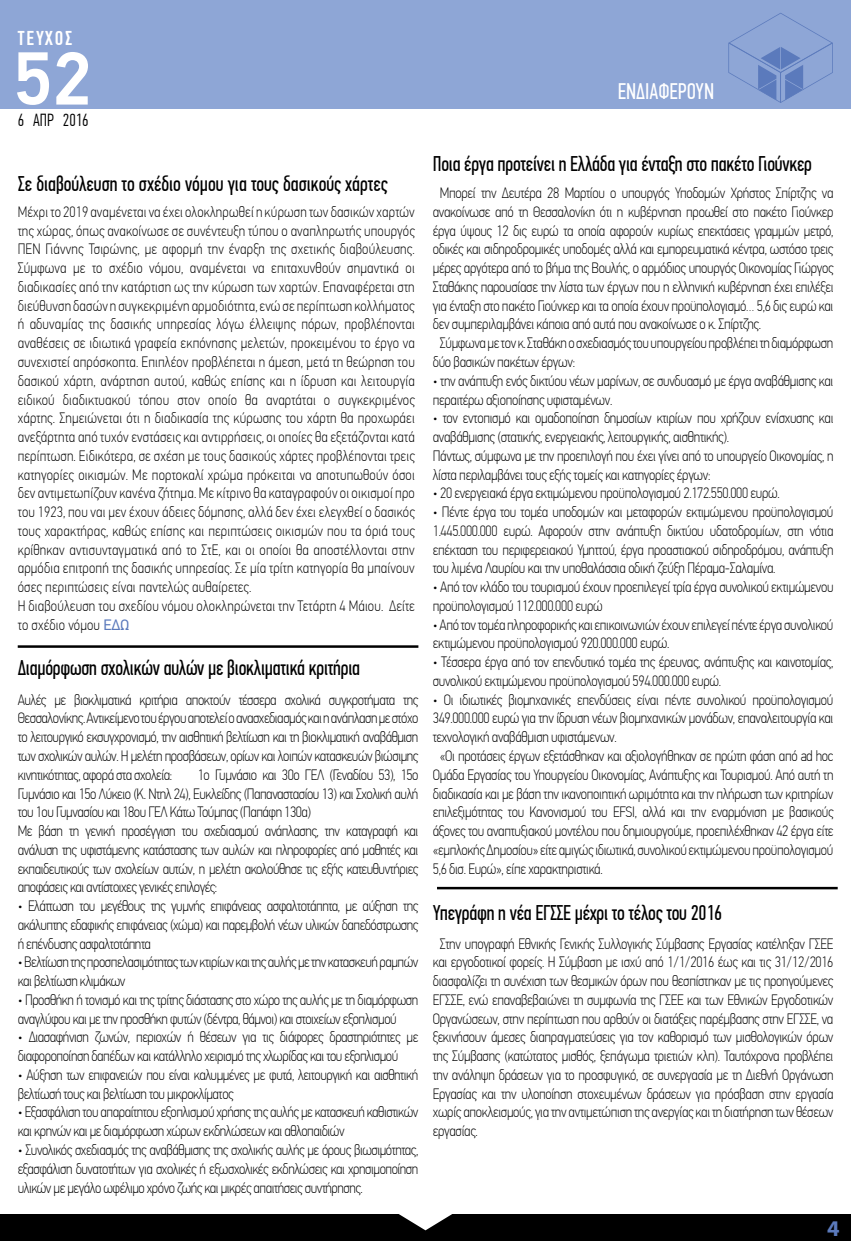
<style>
.page{position:relative;width:851px;height:1241px;background:#fff}
.page>*{position:absolute;margin:0;border:0;box-sizing:border-box;transform-origin:0 0}
.t1{font:500 75px "PF Din Text Pro";color:#fff}
.t2{font:22.5px "PF Din Text Comp Pro";color:#fff}
.t3{font:700 22.5px "Myriad Pro";color:#5b7abc}
.t4{font:21.25px "PF Din Text Comp Pro";letter-spacing:-.01em;color:#000}
.t5{font:500 20px "PF Din Text Comp Pro";letter-spacing:.1em;color:#fff}
.t6{font:300 17.5px "PF Din Text Comp Pro";color:#000}
.t7{font:100 15px/18.8px "PF Din Text Cond Pro";letter-spacing:-.02em;color:#000}
.t8{font:100 15px/18.8px "PF Din Text Cond Pro";letter-spacing:.01em;color:#000}
.s1{font-family:"PF Din Text Pro";font-weight:400;color:#5b7abc}
</style>
<div class="page">
<div style="left:0;top:0;width:850px;height:108px;background:#8ea6d6"></div>
<div style="left:0;top:1214px;width:850px;height:26px;background:#000"></div>
<svg style="left:728px;top:13px;width:104px;height:90px"></svg>
<svg style="left:399px;top:1214px;width:53px;height:16px"></svg>
<hr style="left:18px;top:645px;width:400px;height:2px;background:#000">
<hr style="left:437px;top:886px;width:400px;height:3px;background:#000">
<h3 class="t5" style="left:18px;top:27px;width:56px">ΤΕΥΧΟΣ</h3>
<h1 class="t1" style="left:13px;top:34px;width:80px">52</h1>
<p class="t6" style="left:18px;top:110px;width:72px">6 ΑΠΡ 2016</p>
<h3 class="t4" style="left:18px;top:171px;width:371px">Σε διαβούλευση το σχέδιο νόμου για τους δασικούς χάρτες</h3>
<p class="t8" style="left:18px;top:202px;width:398px">Μέχρι το 2019 αναμένεται να έχει ολοκληρωθεί η κύρωση των δασικών χαρτών της χώρας, όπως ανακοίνωσε σε συνέντευξη τύπου ο αναπληρωτής υπουργός ΠΕΝ Γιάννης Τσιρώνης, με αφορμή την έναρξη της σχετικής διαβούλευσης.<br>Σύμφωνα με το σχέδιο νόμου, αναμένεται να επιταχυνθούν σημαντικά οι διαδικασίες από την κατάρτιση ως την κύρωση των χαρτών. Επαναφέρεται στη διεύθυνση δασών η συγκεκριμένη αρμοδιότητα, ενώ σε περίπτωση κολλήματος ή αδυναμίας της δασικής υπηρεσίας λόγω έλλειψης πόρων, προβλέπονται αναθέσεις σε ιδιωτικά γραφεία εκπόνησης μελετών, προκειμένου το έργο να συνεχιστεί απρόσκοπτα. Επιπλέον προβλέπεται η άμεση, μετά τη θεώρηση του δασικού χάρτη, ανάρτηση αυτού, καθώς επίσης και η ίδρυση και λειτουργία ειδικού διαδικτυακού τόπου στον οποίο θα αναρτάται ο συγκεκριμένος χάρτης. Σημειώνεται ότι η διαδικασία της κύρωσης του χάρτη θα προχωράει ανεξάρτητα από τυχόν ενστάσεις και αντιρρήσεις, οι οποίες θα εξετάζονται κατά περίπτωση. Ειδικότερα, σε σχέση με τους δασικούς χάρτες προβλέπονται τρεις κατηγορίες οικισμών. Με πορτοκαλί χρώμα πρόκειται να αποτυπωθούν όσοι δεν αντιμετωπίζουν κανένα ζήτημα. Με κίτρινο θα καταγραφούν οι οικισμοί προ του 1923, που ναι μεν έχουν άδειες δόμησης, αλλά δεν έχει ελεγχθεί ο δασικός τους χαρακτήρας, καθώς επίσης και περιπτώσεις οικισμών που τα όριά τους κρίθηκαν αντισυνταγματικά από το ΣτΕ, και οι οποίοι θα αποστέλλονται στην αρμόδια επιτροπή της δασικής υπηρεσίας. Σε μία τρίτη κατηγορία θα μπαίνουν όσες περιπτώσεις είναι παντελώς αυθαίρετες.<br>Η διαβούλευση του σχεδίου νόμου ολοκληρώνεται την Τετάρτη 4 Μάιου. Δείτε το σχέδιο νόμου <span class="s1">ΕΔΩ</span></p>
<h3 class="t4" style="left:18px;top:655px;width:344px">Διαμόρφωση σχολικών αυλών με βιοκλιματικά κριτήρια</h3>
<p class="t7" style="left:18px;top:690px;width:402px;text-align:justify">Αυλές με βιοκλιματικά κριτήρια αποκτούν τέσσερα σχολικά συγκροτήματα της Θεσσαλονίκης. Αντικείμενο του έργου αποτελεί ο ανασχεδιασμός και η ανάπλαση με στόχο το λειτουργικό εκσυγχρονισμό, την αισθητική βελτίωση και τη βιοκλιματική αναβάθμιση των σχολικών αυλών. Η μελέτη προσβάσεων, ορίων και λοιπών κατασκευών βιώσιμης κινητικότητας, αφορά στα σχολεία:</p>
<p class="t7" style="left:18px;top:765px;width:402px;text-indent:180px">1ο Γυμνάσιο και 30ο ΓΕΛ (Γεναδίου 53), 15ο Γυμνάσιο και 15ο Λύκειο (Κ. Ντηλ 24), Ευκλείδης (Παπαναστασίου 13) και Σχολική αυλή του 1ου Γυμνασίου και 18ου ΓΕΛ Κάτω Τούμπας (Παπάφη 130α)<br>Με βάση τη γενική προσέγγιση του σχεδιασμού ανάπλασης, την καταγραφή και ανάλυση της υφιστάμενης κατάστασης των αυλών και πληροφορίες από μαθητές και εκπαιδευτικούς των σχολείων αυτών, η μελέτη ακολούθησε τις εξής κατευθυντήριες αποφάσεις και αντίστοιχες γενικές επιλογές:</p>
<p class="t7" style="left:18px;top:896px;width:402px;text-align:justify">• Ελάττωση του μεγέθους της γυμνής επιφάνειας ασφαλτοτάπητα, με αύξηση της ακάλυπτης εδαφικής επιφάνειας (χώμα) και παρεμβολή νέων υλικών δαπεδόστρωσης ή επένδυσης ασφαλτοτάπητα</p>
<p class="t7" style="left:18px;top:952px;width:402px">• Βελτίωση της προσπελασιμότητας των κτιρίων και της αυλής με την κατασκευή ραμπών και βελτίωση κλιμάκων</p>
<p class="t7" style="left:18px;top:990px;width:402px">• Προσθήκη ή τονισμό και της τρίτης διάστασης στο χώρο της αυλής με τη διαμόρφωση αναγλύφου και με την προσθήκη φυτών (δέντρα, θάμνοι) και στοιχείων εξοπλισμού</p>
<p class="t7" style="left:18px;top:1027px;width:402px">• Διασαφήνιση ζωνών, περιοχών ή θέσεων για τις διάφορες δραστηριότητες με διαφοροποίηση δαπέδων και κατάλληλο χειρισμό της χλωρίδας και του εξοπλισμού</p>
<p class="t7" style="left:18px;top:1065px;width:402px">• Αύξηση των επιφανειών που είναι καλυμμένες με φυτά, λειτουργική και αισθητική βελτίωσή τους και βελτίωση του μικροκλίματος</p>
<p class="t7" style="left:18px;top:1102px;width:402px">• Εξασφάλιση του απαραίτητου εξοπλισμού χρήσης της αυλής με κατασκευή καθιστικών και κρηνών και με διαμόρφωση χώρων εκδηλώσεων και αθλοπαιδιών</p>
<p class="t7" style="left:18px;top:1140px;width:402px;text-align:justify">• Συνολικός σχεδιασμός της αναβάθμισης της σχολικής αυλής με όρους βιωσιμότητας, εξασφάλιση δυνατοτήτων για σχολικές ή εξωσχολικές εκδηλώσεις και χρησιμοποίηση υλικών με μεγάλο ωφέλιμο χρόνο ζωής και μικρές απαιτήσεις συντήρησης.</p>
<h2 class="t2" style="left:617px;top:78px;width:98px">ΕΝΔΙΑΦΕΡΟΥΝ</h2>
<h3 class="t4" style="left:433px;top:151px;width:380px">Ποια έργα προτείνει η Ελλάδα για ένταξη στο πακέτο Γιούνκερ</h3>
<p class="t7" style="left:440px;top:183px;width:395px">Μπορεί την Δευτέρα 28 Μαρτίου ο υπουργός Υποδομών Χρήστος Σπίρτζης να</p>
<p class="t7" style="left:433px;top:202px;width:402px">ανακοίνωσε από τη Θεσσαλονίκη ότι η κυβέρνηση προωθεί στο πακέτο Γιούνκερ</p>
<p class="t7" style="left:433px;top:221px;width:402px">έργα ύψους 12 δις ευρώ τα οποία αφορούν κυρίως επεκτάσεις γραμμών μετρό,</p>
<p class="t7" style="left:433px;top:240px;width:402px">οδικές και σιδηροδρομικές υποδομές αλλά και εμπορευματικά κέντρα, ωστόσο τρεις</p>
<p class="t7" style="left:433px;top:258px;width:402px">μέρες αργότερα από το βήμα της Βουλής, ο αρμόδιος υπουργός Οικονομίας Γιώργος</p>
<p class="t7" style="left:433px;top:277px;width:402px">Σταθάκης παρουσίασε την λίστα των έργων που η ελληνική κυβέρνηση έχει επιλέξει</p>
<p class="t7" style="left:433px;top:296px;width:402px">για ένταξη στο πακέτο Γιούνκερ και τα οποία έχουν προϋπολογισμό… 5,6 δις ευρώ και</p>
<p class="t7" style="left:433px;top:315px;width:330px">δεν συμπεριλαμβάνει κάποια από αυτά που ανακοίνωσε ο κ. Σπίρτζης.</p>
<p class="t7" style="left:440px;top:333px;width:395px">Σύμφωνα με τον κ. Σταθάκη ο σχεδιασμός του υπουργείου προβλέπει τη διαμόρφωση</p>
<p class="t7" style="left:433px;top:352px;width:144px">δύο βασικών πακέτων έργων:</p>
<p class="t7" style="left:433px;top:371px;width:402px">• την ανάπτυξη ενός δικτύου νέων μαρίνων, σε συνδυασμό με έργα αναβάθμισης και περαιτέρω αξιοποίησης υφισταμένων.</p>
<p class="t7" style="left:433px;top:408px;width:402px">• τον εντοπισμό και ομαδοποίηση δημοσίων κτιρίων που χρήζουν ενίσχυσης και αναβάθμισης (στατικής, ενεργειακής, λειτουργικής, αισθητικής).<br>Πάντως, σύμφωνα με την προεπιλογή που έχει γίνει από το υπουργείο Οικονομίας, η λίστα περιλαμβάνει τους εξής τομείς και κατηγορίες έργων:</p>
<p class="t7" style="left:433px;top:483px;width:348px">• 20 ενεργειακά έργα εκτιμώμενου προϋπολογισμού 2.172.550.000 ευρώ.</p>
<p class="t7" style="left:433px;top:502px;width:402px;text-align:justify">• Πέντε έργα του τομέα υποδομών και μεταφορών εκτιμώμενου προϋπολογισμού 1.445.000.000 ευρώ. Αφορούν στην ανάπτυξη δικτύου υδατοδρομίων, στη νότια επέκταση του περιφερειακού Υμηττού, έργα προαστιακού σιδηροδρόμου, ανάπτυξη του λιμένα Λαυρίου και την υποθαλάσσια οδική ζεύξη Πέραμα-Σαλαμίνα.</p>
<p class="t7" style="left:433px;top:577px;width:402px">• Από τον κλάδο του τουρισμού έχουν προεπιλεγεί τρία έργα συνολικού εκτιμώμενου προϋπολογισμού 112.000.000 ευρώ</p>
<p class="t7" style="left:433px;top:615px;width:402px">• Από τον τομέα πληροφορικής και επικοινωνιών έχουν επιλεγεί πέντε έργα συνολικού εκτιμώμενου προϋπολογισμού 920.000.000 ευρώ.</p>
<p class="t7" style="left:433px;top:652px;width:402px">• Τέσσερα έργα από τον επενδυτικό τομέα της έρευνας, ανάπτυξης και καινοτομίας, συνολικού εκτιμώμενου προϋπολογισμού 594.000.000 ευρώ.</p>
<p class="t7" style="left:433px;top:690px;width:402px">• Οι ιδιωτικές βιομηχανικές επενδύσεις είναι πέντε συνολικού προϋπολογισμού</p>
<p class="t7" style="left:433px;top:708px;width:402px">349.000.000 ευρώ για την ίδρυση νέων βιομηχανικών μονάδων, επαναλειτουργία και</p>
<p class="t7" style="left:433px;top:727px;width:185px">τεχνολογική αναβάθμιση υφιστάμενων.</p>
<p class="t7" style="left:440px;top:746px;width:395px">«Οι προτάσεις έργων εξετάσθηκαν και αξιολογήθηκαν σε πρώτη φάση από ad hoc</p>
<p class="t7" style="left:433px;top:765px;width:402px">Ομάδα Εργασίας του Υπουργείου Οικονομίας, Ανάπτυξης και Τουρισμού. Από αυτή τη</p>
<p class="t7" style="left:433px;top:783px;width:402px">διαδικασία και με βάση την ικανοποιητική ωριμότητα και την πλήρωση των κριτηρίων</p>
<p class="t7" style="left:433px;top:802px;width:402px">επιλεξιμότητας του Κανονισμού του EFSI, αλλά και την εναρμόνιση με βασικούς</p>
<p class="t7" style="left:433px;top:821px;width:402px">άξονες του αναπτυξιακού μοντέλου που δημιουργούμε, προεπιλέχθηκαν 42 έργα είτε</p>
<p class="t7" style="left:433px;top:840px;width:402px">«εμπλοκής Δημοσίου» είτε αμιγώς ιδιωτικά, συνολικού εκτιμώμενου προϋπολογισμού</p>
<p class="t7" style="left:433px;top:858px;width:171px">5,6 δισ. Ευρώ», είπε χαρακτηριστικά.</p>
<h3 class="t4" style="left:433px;top:900px;width:291px">Υπεγράφη η νέα ΕΓΣΣΕ μέχρι το τέλος του 2016</h3>
<p class="t7" style="left:433px;top:933px;width:402px;text-align:justify;text-indent:7px">Στην υπογραφή Εθνικής Γενικής Συλλογικής Σύμβασης Εργασίας κατέληξαν ΓΣΕΕ και εργοδοτικοί φορείς. Η Σύμβαση με ισχύ από 1/1/2016 έως και τις 31/12/2016 διασφαλίζει τη συνέχιση των θεσμικών όρων που θεσπίστηκαν με τις προηγούμενες ΕΓΣΣΕ, ενώ επαναβεβαιώνει τη συμφωνία της ΓΣΕΕ και των Εθνικών Εργοδοτικών Οργανώσεων, στην περίπτωση που αρθούν οι διατάξεις παρέμβασης στην ΕΓΣΣΕ, να ξεκινήσουν άμεσες διαπραγματεύσεις για τον καθορισμό των μισθολογικών όρων της Σύμβασης (κατώτατος μισθός, ξεπάγωμα τριετιών κλπ). Ταυτόχρονα προβλέπει την ανάληψη δράσεων για το προσφυγικό, σε συνεργασία με τη Διεθνή Οργάνωση Εργασίας και την υλοποίηση στοχευμένων δράσεων για πρόσβαση στην εργασία χωρίς αποκλεισμούς, για την αντιμετώπιση της ανεργίας και τη διατήρηση των θέσεων εργασίας.</p>
<h2 class="t3" style="left:826px;top:1213px;width:14px">4</h2>
</div>
